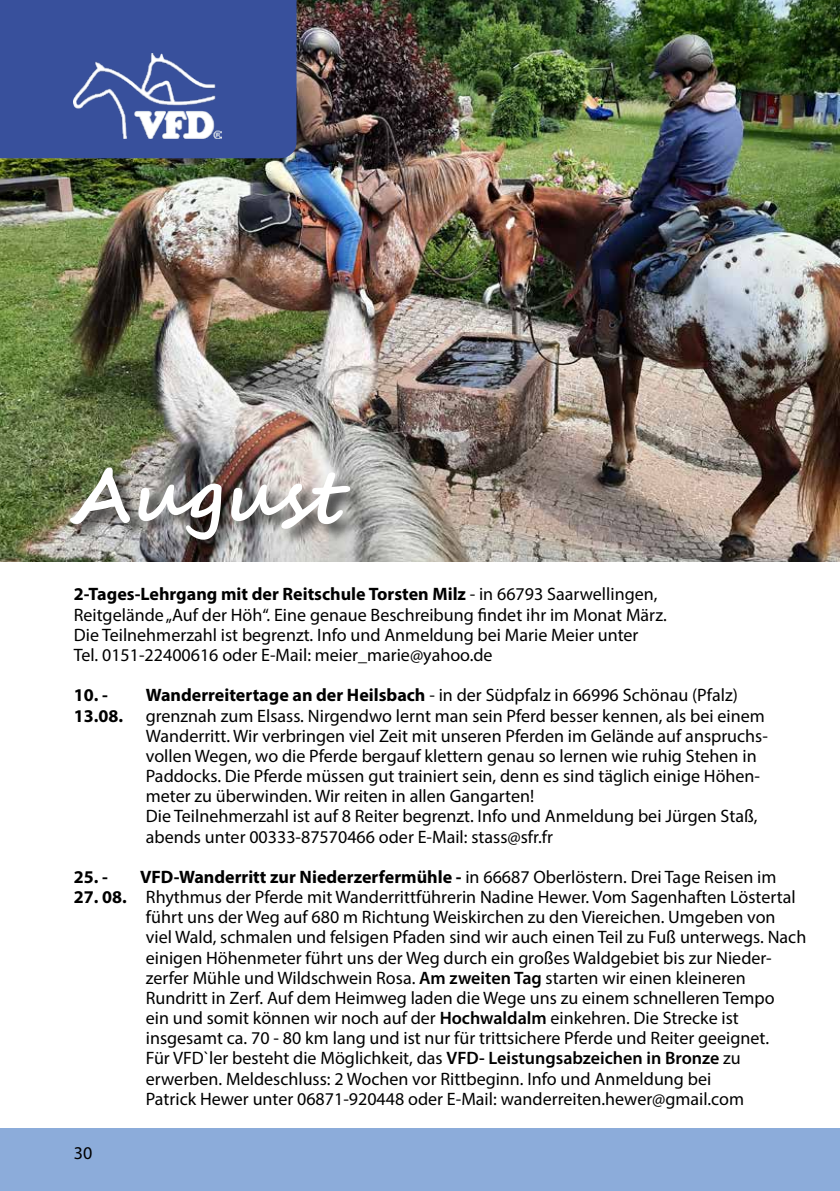
<style>
.page{position:relative;width:840px;height:1191px;background:#fff}
.page>*{position:absolute;margin:0;border:0;box-sizing:border-box;transform-origin:0 0}
.t1{font:700 74px "Segoe Script";color:#fff}
.t2{font:18px/20.2px "Myriad Pro";color:#000}
.t3{font:700 18px "Myriad Pro";color:#000}
.s1{font-weight:700}
.s2{font-weight:400}
.s3{font-weight:600}
</style>
<div class="page">
<div style="left:0;top:1128px;width:839px;height:63px;background:#8cacda"></div>
<img style="left:0;top:0;width:839px;height:561px">
<svg style="left:0;top:0;width:296px;height:158px;background:#435aa1"></svg>
<div style="left:68px;top:465px;width:300px;height:94px;background:#000;opacity:.75"></div>
<h1 class="t1" style="left:69px;top:436px;width:271px">August</h1>
<p class="t2" style="left:74px;top:584px;width:594px"><span class="s1">2-Tages-Lehrgang mit der Reitschule Torsten Milz</span> - in 66793 Saarwellingen, Reitgelände „Auf der Höh“. Eine genaue Beschreibung findet ihr im Monat März.<br>Die Teilnehmerzahl ist begrenzt. Info und Anmeldung bei Marie Meier unter Tel. 0151-22400616 oder E-Mail: meier_marie@yahoo.de</p>
<p class="t3" style="left:74px;top:683px;width:36px">10. -</p>
<p class="t2" style="left:146px;top:685px;width:593px"><span class="s1">Wanderreitertage an der Heilsbach</span> - in der Südpfalz in 66996 Schönau (Pfalz)</p>
<p class="t3" style="left:74px;top:703px;width:51px">13.08.</p>
<p class="t2" style="left:146px;top:705px;width:623px">grenznah zum Elsass. Nirgendwo lernt man sein Pferd besser kennen, als bei einem Wanderritt. Wir verbringen viel Zeit mit unseren Pferden im Gelände auf anspruchs&shy;vollen Wegen, wo die Pferde bergauf klettern genau so lernen wie ruhig Stehen in Paddocks. Die Pferde müssen gut trainiert sein, denn es sind täglich einige Höhen&shy;meter zu überwinden. Wir reiten in allen Gangarten!<br>Die Teilnehmerzahl ist auf 8 Reiter begrenzt. Info und Anmeldung bei Jürgen Staß, abends unter 00333-87570466 oder E-Mail: stass@sfr.fr</p>
<p class="t3" style="left:74px;top:865px;width:36px">25. -</p>
<p class="t3" style="left:140px;top:865px;width:637px">VFD-Wanderritt zur Niederzerfermühle - <span class="s2">in 66687 Oberlöstern. Drei Tage Reisen im</span></p>
<p class="t2" style="left:146px;top:886px;width:661px;text-indent:-72px"><span class="s1">27. 08.</span> Rhythmus der Pferde mit Wanderrittführerin Nadine Hewer. Vom Sagenhaften Löstertal führt uns der Weg auf 680 m Richtung Weiskirchen zu den Viereichen. Umgeben von<br>viel Wald, schmalen und felsigen Pfaden sind wir auch einen Teil zu Fuß unterwegs. Nach einigen Höhenmeter führt uns der Weg durch ein großes Waldgebiet bis zur Nieder&shy;zerfer Mühle und Wildschwein Rosa. <span class="s3">Am zweiten Tag</span> starten wir einen kleineren Rundritt in Zerf. Auf dem Heimweg laden die Wege uns zu einem schnelleren Tempo<br>ein und somit können wir noch auf der <span class="s3">Hochwaldalm</span> einkehren. Die Strecke ist insgesamt ca. 70 - 80 km lang und ist nur für trittsichere Pferde und Reiter geeignet.<br>Für VFD`ler besteht die Möglichkeit, das <span class="s3">VFD- Leistungsabzeichen in Bronze</span> zu erwerben. Meldeschluss: 2 Wochen vor Rittbeginn. Info und Anmeldung bei<br>Patrick Hewer unter 06871-920448 oder E-Mail: wanderreiten.hewer@gmail.com</p>
<p class="t2" style="left:74px;top:1142px;width:20px">30</p>
</div>
